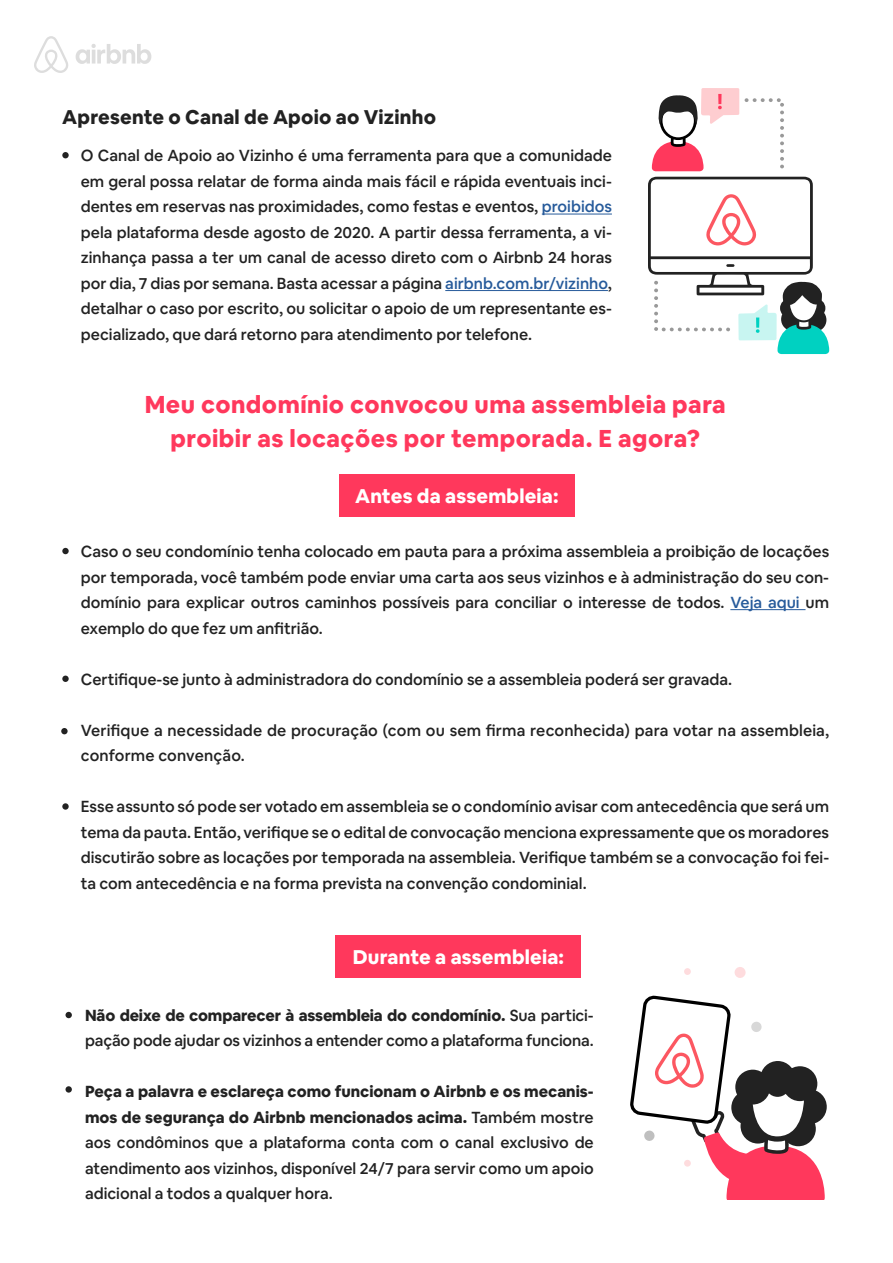
<style>
.page{position:relative;width:893px;height:1263px;background:#fff}
.page>*{position:absolute;margin:0;border:0;box-sizing:border-box;transform-origin:0 0}
.t1{font:800 24px/34.2px "Airbnb Cereal";letter-spacing:.02em;color:#ff385c;text-align:center}
.t2{font:800 19.5px "Airbnb Cereal";letter-spacing:.01em;color:#fff}
.t3{font:800 19.5px "Airbnb Cereal";letter-spacing:.01em;color:#222}
.t4{font:500 15.75px/25.5px "Airbnb Cereal";color:#222;text-align:justify}
.s1{color:#275b9b}
.s2{font-weight:800}
</style>
<div class="page">
<svg style="left:76px;top:44px;width:75px;height:20px"></svg>
<svg style="left:34px;top:36px;width:34px;height:37px"></svg>
<hr style="left:542px;top:214px;width:70px;height:1px;background:#275b9b">
<hr style="left:445px;top:290px;width:163px;height:1px;background:#275b9b">
<hr style="left:730px;top:609px;width:75px;height:1px;background:#275b9b">
<div style="left:62px;top:152px;width:7px;height:6px;background:#222;border-radius:50%"></div>
<div style="left:62px;top:548px;width:7px;height:6px;background:#222;border-radius:50%"></div>
<div style="left:62px;top:675px;width:7px;height:7px;background:#222;border-radius:50%"></div>
<div style="left:61px;top:728px;width:7px;height:6px;background:#222;border-radius:50%"></div>
<svg style="left:62px;top:803px;width:7px;height:7px"></svg>
<svg style="left:648px;top:88px;width:181px;height:266px"></svg>
<div style="left:339px;top:474px;width:235px;height:43px;background:#ff385c"></div>
<svg style="left:66px;top:1012px;width:6px;height:6px"></svg>
<svg style="left:66px;top:1086px;width:6px;height:6px"></svg>
<div style="left:336px;top:935px;width:245px;height:43px;background:#ff385c"></div>
<div style="left:684px;top:968px;width:7px;height:7px;background:#fedcde;border-radius:50%"></div>
<div style="left:734px;top:966px;width:12px;height:12px;background:#fedcde;border-radius:5px"></div>
<svg style="left:792px;top:1089px;width:35px;height:35px"></svg>
<svg style="left:630px;top:995px;width:195px;height:204px"></svg>
<p class="t3" style="left:62px;top:105px;width:375px">Apresente o Canal de Apoio ao Vizinho</p>
<p class="t4" style="left:81px;top:143px;width:533px">O Canal de Apoio ao Vizinho é uma ferramenta para que a comunidade em geral possa relatar de forma ainda mais fácil e rápida eventuais inci&shy;dentes em reservas nas proximidades, como festas e eventos, <span class="s1">proibidos </span>pela plataforma desde agosto de 2020. A partir dessa ferramenta, a vi&shy;zinhança passa a ter um canal de acesso direto com o Airbnb 24 horas por dia, 7 dias por semana. Basta acessar a página <span class="s1">airbnb.com.br/vizinho</span>, detalhar o caso por escrito, ou solicitar o apoio de um representante es&shy;pecializado, que dará retorno para atendimento por telefone.</p>
<h1 class="t1" style="left:145px;top:387px;width:583px">Meu condomínio convocou uma assembleia para proibir as locações por temporada. E agora?</h1>
<p class="t2" style="left:355px;top:483px;width:205px">Antes da assembleia:</p>
<p class="t4" style="left:81px;top:539px;width:750px">Caso o seu condomínio tenha colocado em pauta para a próxima assembleia a proibição de locações por temporada, você também pode enviar uma carta aos seus vizinhos e à administração do seu con&shy;domínio para explicar outros caminhos possíveis para conciliar o interesse de todos. <span class="s1">Veja aqui</span> um exemplo do que fez um anfitrião.</p>
<p class="t4" style="left:81px;top:666px;width:653px">Certifique-se junto à administradora do condomínio se a assembleia poderá ser gravada.</p>
<p class="t4" style="left:81px;top:717px;width:750px">Verifique a necessidade de procuração (com ou sem firma reconhecida) para votar na assembleia, conforme convenção.</p>
<p class="t4" style="left:81px;top:794px;width:750px">Esse assunto só pode ser votado em assembleia se o condomínio avisar com antecedência que será um tema da pauta. Então, verifique se o edital de convocação menciona expressamente que os moradores discutirão sobre as locações por temporada na assembleia. Verifique também se a convocação foi fei&shy;ta com antecedência e na forma prevista na convenção condominial.</p>
<p class="t2" style="left:353px;top:944px;width:213px">Durante a assembleia:</p>
<p class="t4" style="left:85px;top:1002px;width:510px"><span class="s2">Não deixe de comparecer à assembleia do condomínio.</span> Sua partici&shy;pação pode ajudar os vizinhos a entender como a plataforma funciona.</p>
<p class="t4" style="left:85px;top:1079px;width:510px"><span class="s2">Peça a palavra e esclareça como funcionam o Airbnb e os mecanis&shy;mos de segurança do Airbnb mencionados acima.</span> Também mostre aos condôminos que a plataforma conta com o canal exclusivo de atendimento aos vizinhos, disponível 24/7 para servir como um apoio adicional a todos a qualquer hora.</p>
</div>
